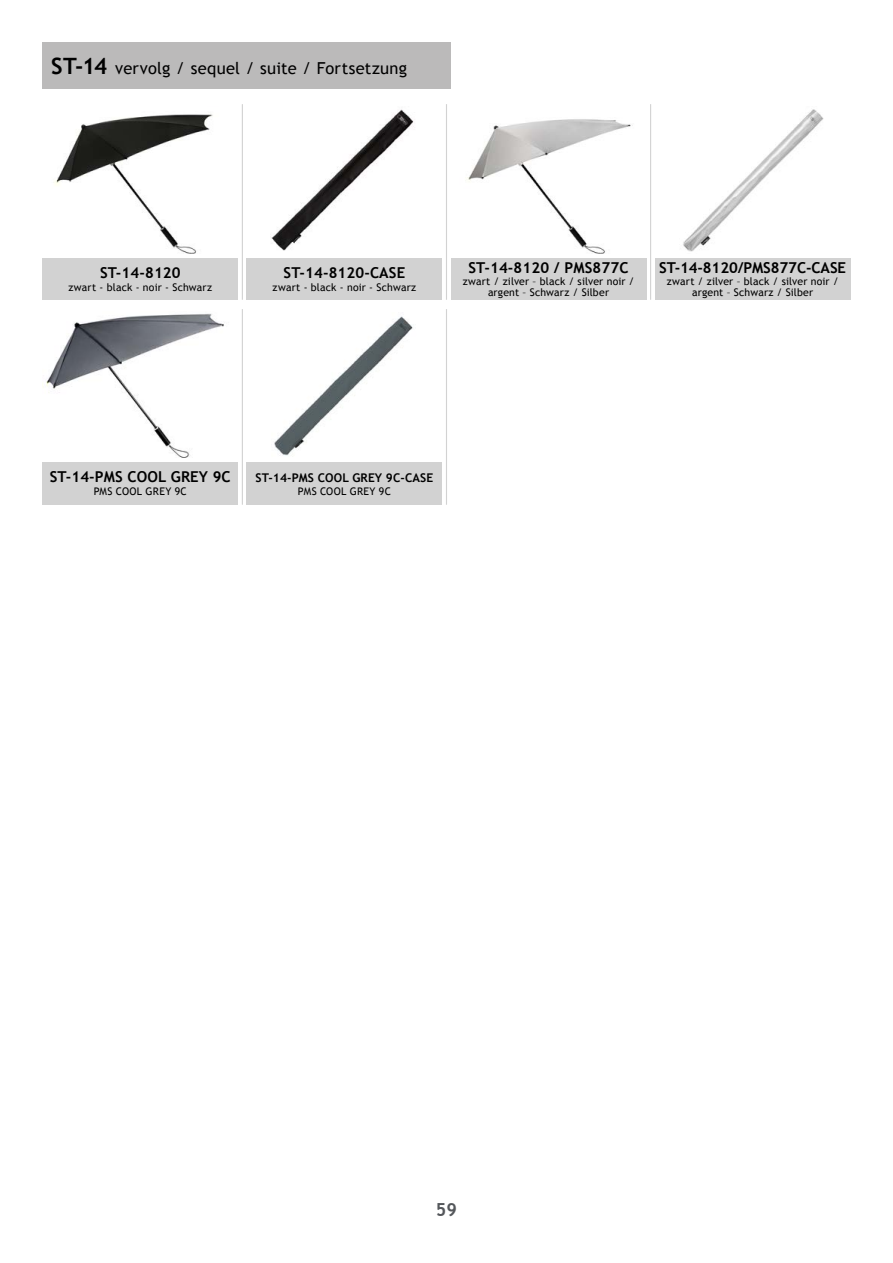
<style>
.page{position:relative;width:893px;height:1263px;background:#fff}
.page>*{position:absolute;margin:0;border:0;box-sizing:border-box;transform-origin:0 0}
.t1{font:700 18px "Trebuchet MS";color:#54575b}
.t2{font:16.5px "Trebuchet MS";letter-spacing:.015em;color:#000}
.t3{font:700 15px "Trebuchet MS";letter-spacing:.01em;color:#000}
.t4{font:700 12px "Trebuchet MS";letter-spacing:.01em;color:#000}
.t5{font:10.5px/10.5px "Trebuchet MS";letter-spacing:.015em;color:#000;text-align:center}
.s1{font-weight:700;font-size:22.5px}
</style>
<div class="page">
<div style="left:43px;top:43px;width:408px;height:46px;background:#bbbaba"></div>
<div style="left:43px;top:258px;width:195px;height:31px;background:#d2d2d2"></div>
<div style="left:43px;top:275px;width:195px;height:25px;background:#d2d2d2"></div>
<img style="left:54px;top:114px;width:159px;height:139px">
<div style="left:247px;top:258px;width:195px;height:31px;background:#d2d2d2"></div>
<div style="left:247px;top:275px;width:195px;height:25px;background:#d2d2d2"></div>
<img style="left:271px;top:109px;width:143px;height:142px">
<div style="left:451px;top:258px;width:195px;height:31px;background:#d2d2d2"></div>
<div style="left:451px;top:267px;width:195px;height:33px;background:#d2d2d2"></div>
<img style="left:467px;top:119px;width:166px;height:134px">
<div style="left:655px;top:258px;width:195px;height:31px;background:#d2d2d2"></div>
<div style="left:655px;top:269px;width:195px;height:31px;background:#d2d2d2"></div>
<img style="left:683px;top:109px;width:141px;height:143px">
<hr style="left:242px;top:104px;width:1px;height:196px;background:#d2d2d2">
<hr style="left:446px;top:104px;width:1px;height:196px;background:#d2d2d2">
<hr style="left:650px;top:104px;width:1px;height:196px;background:#d2d2d2">
<div style="left:43px;top:462px;width:195px;height:32px;background:#d2d2d2"></div>
<div style="left:43px;top:479px;width:195px;height:25px;background:#d2d2d2"></div>
<img style="left:46px;top:313px;width:178px;height:144px">
<div style="left:247px;top:462px;width:195px;height:32px;background:#d2d2d2"></div>
<div style="left:247px;top:479px;width:195px;height:25px;background:#d2d2d2"></div>
<img style="left:274px;top:316px;width:139px;height:140px">
<hr style="left:242px;top:309px;width:1px;height:196px;background:#d2d2d2">
<hr style="left:446px;top:309px;width:1px;height:196px;background:#d2d2d2">
<h2 class="t2" style="left:51px;top:59px;width:358px"><span class="s1">ST-14</span> vervolg / sequel / suite / Fortsetzung</h2>
<h3 class="t3" style="left:100px;top:263px;width:82px">ST-14-8120</h3>
<p class="t5" style="left:68px;top:282px;width:145px">zwart - black - noir - Schwarz</p>
<h3 class="t3" style="left:284px;top:263px;width:123px">ST-14-8120-CASE</h3>
<p class="t5" style="left:273px;top:282px;width:145px">zwart - black - noir - Schwarz</p>
<h3 class="t3" style="left:468px;top:258px;width:162px">ST-14-8120 / PMS877C</h3>
<p class="t5" style="left:463px;top:276px;width:173px">zwart / zilver – black / silver noir / argent – Schwarz / Silber</p>
<h3 class="t3" style="left:659px;top:258px;width:188px">ST-14-8120/PMS877C-CASE</h3>
<p class="t5" style="left:667px;top:276px;width:173px">zwart / zilver – black / silver noir / argent – Schwarz / Silber</p>
<h3 class="t3" style="left:50px;top:467px;width:182px">ST-14-PMS COOL GREY 9C</h3>
<p class="t5" style="left:94px;top:487px;width:95px">PMS COOL GREY 9C</p>
<p class="t4" style="left:256px;top:470px;width:179px">ST-14-PMS COOL GREY 9C-CASE</p>
<p class="t5" style="left:298px;top:487px;width:95px">PMS COOL GREY 9C</p>
<h1 class="t1" style="left:436px;top:1199px;width:23px">59</h1>
</div>
